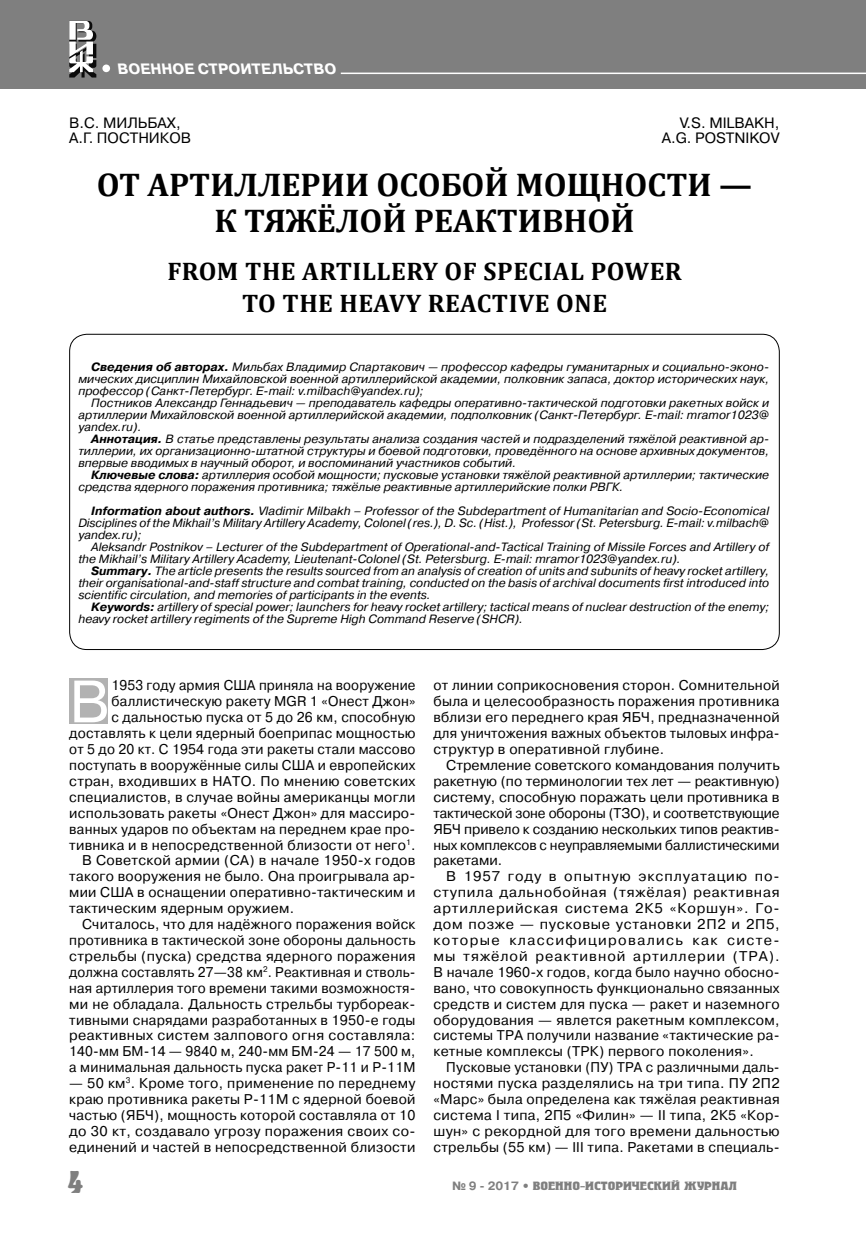
<style>
.page{position:relative;width:866px;height:1236px;background:#fff}
.page>*{position:absolute;margin:0;border:0;box-sizing:border-box;transform-origin:0 0}
.t1{font:59.55px "Pragmatica C";color:#fff}
.t2{font:700 33px/36px "Cambria";color:#000;text-align:center}
.t3{font:700 31.5px "Herold C";color:#7f7f7f}
.t4{font:700 25.5px/31.5px "Cambria";letter-spacing:.02em;color:#000;text-align:center}
.t5{font:15px/15px "Pragmatica C";color:#000}
.t6{font:700 15px "Pragmatica C";color:#fff}
.t7{font:14.1px/15.9px "Pragmatica C";letter-spacing:.02em;color:#000;text-align:justify}
.t8{font:14.1px/15.9px "Pragmatica C";letter-spacing:.02em;color:#000;text-align:justify;scale:.96 1}
.t9{font:14.1px "Pragmatica C";letter-spacing:.02em;color:#000;scale:.95 1}
.t10{font:italic 12px/12px "Pragmatica C";color:#000;text-align:justify}
.t11{font:700 12px "Herold C";color:#7f7f7f;scale:1.2 1}
.s1{font-weight:700}
.s2{font-family:"Pragmatica C"}
</style>
<div class="page">
<div style="left:0;top:0;width:866px;height:88px;background:#7f7f7f"></div>
<div style="left:102px;top:64px;width:8px;height:8px;background:#fff;border-radius:50%"></div>
<svg style="left:69px;top:21px;width:27px;height:57px"></svg>
<div style="left:69px;top:678px;width:39px;height:45px;background:#b2b2b2"></div>
<hr style="left:341px;top:73px;width:525px;height:1px;background:#fff">
<p class="t6" style="left:118px;top:63px;width:222px">ВОЕННОЕ СТРОИТЕЛЬСТВО</p>
<p class="t5" style="left:69px;top:116px;width:123px">В.С. МИЛЬБАХ,<br>А.Г. ПОСТНИКОВ</p>
<p class="t5" style="left:662px;top:116px;width:119px;text-align:right">V.S. MILBAKH,<br>A.G. POSTNIKOV</p>
<h2 class="t2" style="left:97px;top:166px;width:656px">ОТ АРТИЛЛЕРИИ ОСОБОЙ МОЩНОСТИ —<br>К ТЯЖЁЛОЙ РЕАКТИВНОЙ</h2>
<h3 class="t4" style="left:167px;top:255px;width:516px">FROM THE ARTILLERY OF SPECIAL POWER<br>TO THE HEAVY REACTIVE ONE</h3>
<p class="t10" style="left:78px;top:361px;width:692px;text-indent:13px"><span class="s1">Сведения об авторах.</span> Мильбах Владимир Спартакович — профессор кафедры гуманитарных и социально-эконо&shy;мических дисциплин Михайловской военной артиллерийской академии, полковник запаса, доктор исторических наук, профессор (Санкт-Петербург. E-mail: v.milbach@yandex.ru);</p>
<p class="t10" style="left:78px;top:397px;width:692px;text-indent:13px">Постников Александр Геннадьевич — преподаватель кафедры оперативно-тактической подготовки ракетных войск и артиллерии Михайловской военной артиллерийской академии, подполковник (Санкт-Петербург. E-mail: mramor1023@ yandex.ru).</p>
<p class="t10" style="left:78px;top:433px;width:692px;text-indent:13px"><span class="s1">Аннотация.</span> В статье представлены результаты анализа создания частей и подразделений тяжёлой реактивной ар&shy;тиллерии, их организационно-штатной структуры и боевой подготовки, проведённого на основе архивных документов, впервые вводимых в научный оборот, и воспоминаний участников событий.</p>
<p class="t10" style="left:78px;top:469px;width:692px;text-indent:13px"><span class="s1">Ключевые слова:</span> артиллерия особой мощности; пусковые установки тяжёлой реактивной артиллерии; тактические средства ядерного поражения противника; тяжёлые реактивные артиллерийские полки РВГК.</p>
<p class="t10" style="left:78px;top:505px;width:692px;text-indent:13px"><span class="s1">Information about authors.</span> Vladimir Milbakh – Professor of the Subdepartment of Humanitarian and Socio-Economical Disciplines of the Mikhail’s Military Artillery Academy, Colonel (res.), D. Sc. (Hist.), Professor (St. Petersburg. E-mail: v.milbach@ yandex.ru);</p>
<p class="t10" style="left:78px;top:541px;width:692px;text-indent:13px">Aleksandr Postnikov – Lecturer of the Subdepartment of Operational-and-Tactical Training of Missile Forces and Artillery of the Mikhail’s Military Artillery Academy, Lieutenant-Colonel (St. Petersburg. E-mail: mramor1023@yandex.ru).</p>
<p class="t10" style="left:78px;top:565px;width:692px;text-indent:13px"><span class="s1">Summary.</span> The article presents the results sourced from an analysis of creation of units and subunits of heavy rocket artillery, their organisational-and-staff structure and combat training, conducted on the basis of archival documents first introduced into scientific circulation, and memories of participants in the events.</p>
<p class="t10" style="left:78px;top:601px;width:692px;text-indent:13px"><span class="s1">Keywords:</span> artillery of special power; launchers for heavy rocket artillery; tactical means of nuclear destruction of the enemy; heavy rocket artillery regiments of the Supreme High Command Reserve (SHCR).</p>
<h1 class="t1" style="left:69px;top:680px;width:43px">В</h1>
<p class="t9" style="left:111px;top:680px;width:321px">1953 году армия США приняла на вооружение</p>
<p class="t7" style="left:111px;top:695px;width:305px">баллистическую ракету MGR 1 «Онест Джон»</p>
<p class="t7" style="left:111px;top:711px;width:305px">с дальностью пуска от 5 до 26 км, способную</p>
<p class="t7" style="left:69px;top:726px;width:348px">доставлять к цели ядерный боеприпас мощностью</p>
<p class="t8" style="left:69px;top:742px;width:362px">от 5 до 20 кт. С 1954 года эти ракеты стали массово</p>
<p class="t7" style="left:69px;top:758px;width:348px">поступать в вооружённые силы США и европейских</p>
<p class="t7" style="left:69px;top:774px;width:348px">стран, входивших в НАТО. По мнению советских</p>
<p class="t7" style="left:69px;top:790px;width:348px">специалистов, в случае войны американцы могли</p>
<p class="t7" style="left:69px;top:806px;width:347px">использовать ракеты «Онест Джон» для массиро-</p>
<p class="t7" style="left:69px;top:822px;width:347px">ванных ударов по объектам на переднем крае про-</p>
<p class="t7" style="left:69px;top:838px;width:348px">тивника и в непосредственной близости от него<sup>1</sup>.</p>
<p class="t7" style="left:82px;top:854px;width:335px">В Советской армии (СА) в начале 1950-х годов</p>
<p class="t7" style="left:69px;top:870px;width:348px">такого вооружения не было. Она проигрывала ар-</p>
<p class="t7" style="left:69px;top:885px;width:348px">мии США в оснащении оперативно-тактическим и</p>
<p class="t7" style="left:69px;top:901px;width:226px">тактическим ядерным оружием.</p>
<p class="t7" style="left:82px;top:917px;width:335px">Считалось, что для надёжного поражения войск</p>
<p class="t7" style="left:69px;top:933px;width:348px">противника в тактической зоне обороны дальность</p>
<p class="t7" style="left:69px;top:949px;width:348px">стрельбы (пуска) средства ядерного поражения</p>
<p class="t9" style="left:69px;top:967px;width:366px">должна составлять 27—38 км<sup>2</sup>. Реактивная и стволь-</p>
<p class="t8" style="left:69px;top:981px;width:362px">ная артиллерия того времени такими возможностя-</p>
<p class="t7" style="left:69px;top:997px;width:348px">ми не обладала. Дальность стрельбы турбореак-</p>
<p class="t7" style="left:69px;top:1013px;width:348px">тивными снарядами разработанных в 1950-е годы</p>
<p class="t7" style="left:69px;top:1029px;width:348px">реактивных систем залпового огня составляла:</p>
<p class="t9" style="left:69px;top:1046px;width:366px">140-мм БМ-14 — 9840 м, 240-мм БМ-24 — 17 500 м,</p>
<p class="t8" style="left:69px;top:1060px;width:362px">а минимальная дальность пуска ракет Р-11 и Р-11М</p>
<p class="t7" style="left:69px;top:1076px;width:348px">— 50 км<sup>3</sup>. Кроме того, применение по переднему краю противника ракеты Р-11М с ядерной боевой частью (ЯБЧ), мощность которой составляла от 10 до 30 кт, создавало угрозу поражения своих со&shy;единений и частей в непосредственной близости</p>
<p class="t7" style="left:433px;top:679px;width:348px">от линии соприкосновения сторон. Сомнительной была и целесообразность поражения противника вблизи его переднего края ЯБЧ, предназначенной для уничтожения важных объектов тыловых инфра&shy;структур в оперативной глубине.</p>
<p class="t7" style="left:433px;top:758px;width:348px;text-indent:13px">Стремление советского командования получить ракетную (по терминологии тех лет — реактивную) систему, способную поражать цели противника в тактической зоне обороны (ТЗО), и соответствующие ЯБЧ привело к созданию нескольких типов реактив&shy;ных комплексов c неуправляемыми баллистическими ракетами.</p>
<p class="t7" style="left:433px;top:870px;width:348px;text-indent:13px">В 1957 году в опытную эксплуатацию по&shy;ступила дальнобойная (тяжёлая) реактивная артиллерийская система 2К5 «Коршун». Го&shy;дом позже — пусковые установки 2П2 и 2П5, которые классифицировались как систе&shy;мы тяжёлой реактивной артиллерии (ТРА).<br>В начале 1960-х годов, когда было научно обосно&shy;вано, что совокупность функционально связанных средств и систем для пуска — ракет и наземного оборудования — явлется ракетным комплексом, системы ТРА получили название «тактические ра&shy;кетные комплексы (ТРК) первого поколения».</p>
<p class="t8" style="left:433px;top:1060px;width:362px;text-indent:13px">Пусковые установки (ПУ) ТРА с различными даль&shy;ностями пуска разделялись на три типа. ПУ 2П2 «Марс» была определена как тяжёлая реактивная система I типа, 2П5 «Филин» — II типа, 2К5 «Кор&shy;шун» с рекордной для того времени дальностью стрельбы (55 км) — III типа. Ракетами в специаль-</p>
<h3 class="t3" style="left:68px;top:1163px;width:17px">4</h3>
<p class="t11" style="left:452px;top:1179px;width:239px"><span class="s2">№ 9 - 2017 •</span> ВОЕННО-ИСТОРИЧЕСКИЙ ЖУРНАЛ</p>
</div>
